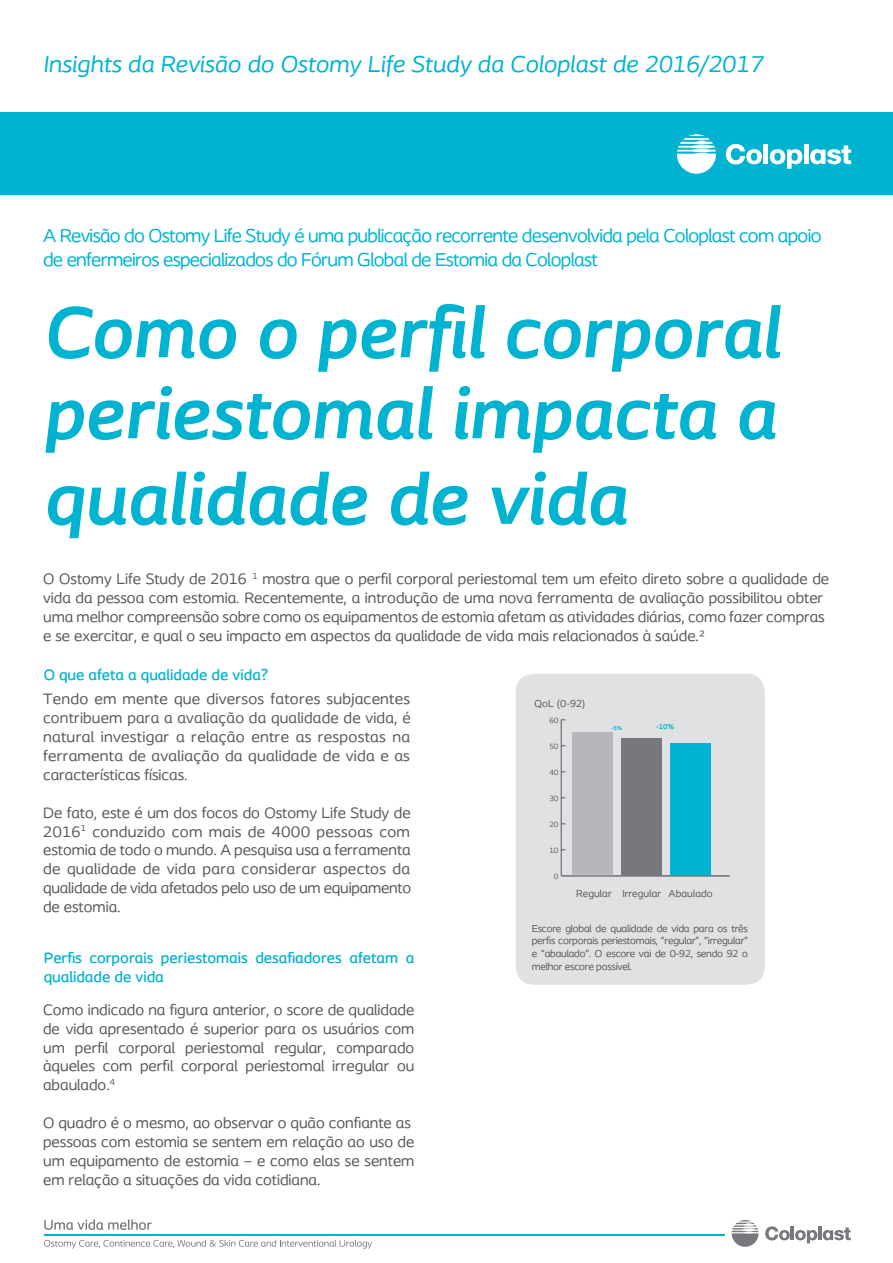
<style>
.page{position:relative;width:893px;height:1263px;background:#fff}
.page>*{position:absolute;margin:0;border:0;box-sizing:border-box;transform-origin:0 0}
.t1{font:italic 700 75px/83.2px "Coloplast";letter-spacing:-.005em;color:#00b3d0;text-align:justify}
.t2{font:italic 24px "Coloplast";letter-spacing:.005em;color:#00b3d0}
.t3{font:19.5px/23.4px "Coloplast";letter-spacing:-.035em;color:#00b3d0}
.t4{font:15.75px/18.9px "Coloplast";color:#57585a;text-align:justify}
.t5{font:500 15.75px/18.9px "Coloplast";color:#00b3d0}
.t6{font:10.5px/12.6px "Coloplast";letter-spacing:-.02em;color:#57585a;text-align:justify}
.t7{font:10.5px "Coloplast";letter-spacing:.01em;color:#57585a}
.t8{font:7.95px "Coloplast";color:#57585a}
.t9{font:700 7.5px "Coloplast";color:#00b3d0}
.t10{font:700 6px "Coloplast";color:#00b3d0}
</style>
<div class="page">
<div style="left:0;top:113px;width:893px;height:82px;background:#00b3d0"></div>
<svg style="left:677px;top:134px;width:39px;height:40px"></svg>
<svg style="left:726px;top:144px;width:36px;height:20px"></svg>
<div style="left:763px;top:144px;width:5px;height:20px;background:#fff"></div>
<hr style="left:804px;top:144px;width:4px;height:20px;background:#fff">
<svg style="left:770px;top:149px;width:32px;height:20px"></svg>
<svg style="left:810px;top:145px;width:41px;height:19px"></svg>
<div style="left:516px;top:674px;width:249px;height:311px;background:#e0e1e3;border-radius:18px"></div>
<hr style="left:561px;top:720px;width:1px;height:156px;background:#57585a">
<div style="left:670px;top:743px;width:40px;height:133px;background:#00b3d0"></div>
<div style="left:621px;top:738px;width:40px;height:138px;background:#76787b"></div>
<div style="left:573px;top:733px;width:40px;height:143px;background:#b6b7bb"></div>
<hr style="left:561px;top:876px;width:169px;height:1px;background:#76787b">
<hr style="left:818px;top:1227px;width:4px;height:13px;background:#76787b">
<svg style="left:765px;top:1226px;width:52px;height:17px"></svg>
<svg style="left:823px;top:1227px;width:28px;height:13px"></svg>
<svg style="left:732px;top:1220px;width:26px;height:27px"></svg>
<svg style="left:44px;top:1240px;width:328px;height:8px"></svg>
<svg style="left:44px;top:1219px;width:108px;height:11px"></svg>
<hr style="left:44px;top:1234px;width:681px;height:1px;background:#00b3d0">
<h2 class="t2" style="left:43px;top:49px;width:721px">Insights da Revisão do Ostomy Life Study da Coloplast de 2016/2017</h2>
<p class="t3" style="left:43px;top:224px;width:780px">A Revisão do Ostomy Life Study é uma publicação recorrente desenvolvida pela Coloplast com apoio de enfermeiros especializados do Fórum Global de Estomia da Coloplast</p>
<h1 class="t1" style="left:43px;top:290px;width:738px">Como o perfil corporal periestomal impacta a qualidade de vida</h1>
<p class="t4" style="left:43px;top:569px;width:788px;text-align:left">O Ostomy Life Study de 2016 <sup>1</sup> mostra que o perfil corporal periestomal tem um efeito direto sobre a qualidade de vida da pessoa com estomia. Recentemente, a introdução de uma nova ferramenta de avaliação possibilitou obter uma melhor compreensão sobre como os equipamentos de estomia afetam as atividades diárias, como fazer compras e se exercitar, e qual o seu impacto em aspectos da qualidade de vida mais relacionados à saúde.²</p>
<p class="t5" style="left:44px;top:665px;width:226px">O que afeta a qualidade de vida?</p>
<p class="t4" style="left:43px;top:689px;width:369px">Tendo em mente que diversos fatores subjacentes contribuem para a avaliação da qualidade de vida, é natural investigar a relação entre as respostas na ferramenta de avaliação da qualidade de vida e as características físicas.</p>
<p class="t4" style="left:43px;top:803px;width:370px">De fato, este é um dos focos do Ostomy Life Study de 2016<sup>1</sup> conduzido com mais de 4000 pessoas com estomia de todo o mundo. A pesquisa usa a ferramenta de qualidade de vida para considerar aspectos da qualidade de vida afetados pelo uso de um equipamento de estomia.</p>
<p class="t5" style="left:44px;top:948px;width:372px">Perfis corporais periestomais desafiadores afetam a qualidade de vida</p>
<p class="t4" style="left:43px;top:1000px;width:373px">Como indicado na figura anterior, o score de qualidade de vida apresentado é superior para os usuários com um perfil corporal periestomal regular, comparado àqueles com perfil corporal periestomal irregular ou abaulado.<sup>4</sup></p>
<p class="t4" style="left:43px;top:1113px;width:373px;text-align:left">O quadro é o mesmo, ao observar o quão confiante as pessoas com estomia se sentem em relação ao uso de um equipamento de estomia – e como elas se sentem em relação a situações da vida cotidiana.</p>
<p class="t6" style="left:535px;top:697px;width:52px">QoL (0-92)</p>
<p class="t8" style="left:549px;top:715px;width:11px">60</p>
<p class="t8" style="left:549px;top:741px;width:11px">50</p>
<p class="t8" style="left:549px;top:767px;width:11px">40</p>
<p class="t8" style="left:549px;top:793px;width:11px">30</p>
<p class="t8" style="left:549px;top:819px;width:11px">20</p>
<p class="t8" style="left:549px;top:845px;width:11px">10</p>
<p class="t8" style="left:554px;top:871px;width:6px">0</p>
<p class="t10" style="left:611px;top:724px;width:12px">-5%</p>
<p class="t9" style="left:656px;top:722px;width:20px">-10%</p>
<p class="t7" style="left:576px;top:887px;width:138px">Regular Irregular Abaulado</p>
<p class="t6" style="left:532px;top:922px;width:218px">Escore global de qualidade de vida para os três perfis corporais periestomais, “regular”, “irregular” e “abaulado”. O escore vai de 0-92, sendo 92 o melhor escore possível.</p>
</div>
